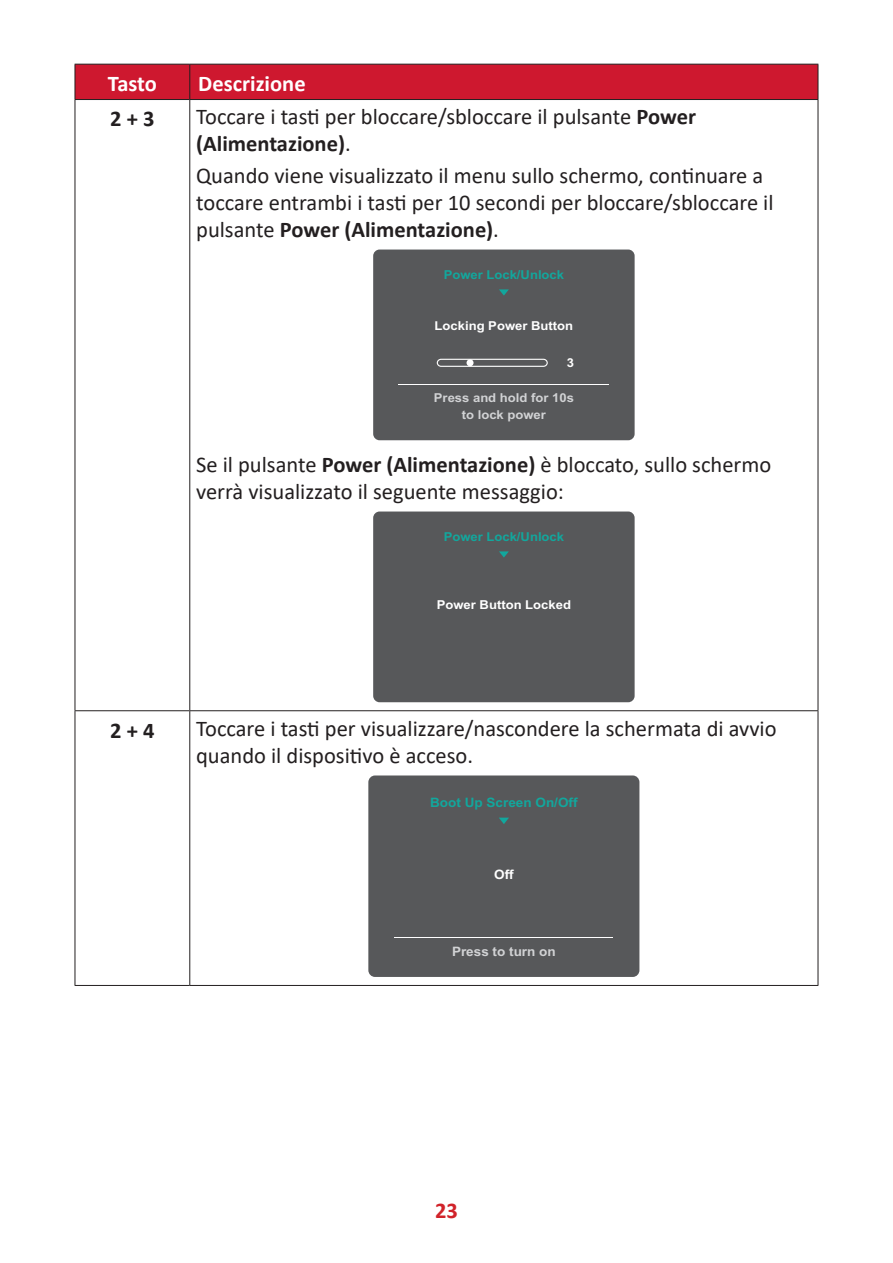
<style>
.page{position:relative;width:893px;height:1263px;background:#fff}
.page>*{position:absolute;margin:0;border:0;box-sizing:border-box;transform-origin:0 0}
.t1{font:22.5px/27px "Calibri";color:#231f20}
.t2{font:700 22.5px "Calibri";color:#fff}
.t3{font:700 22.5px "Calibri";color:#231f20}
.t4{font:700 22.5px "Calibri";color:#d1232a}
.t5{font:700 13.05px "Arial";color:#12a79d;scale:1.04 1}
.t6{font:700 13.05px "Arial";color:#d1d2d4;scale:1.04 1}
.t7{font:700 13.05px "Arial";color:#fff;scale:1.04 1}
.t8{font:700 12.3px "Arial";color:#fff;scale:1.06 1}
.t9{font:700 12.3px "Arial";color:#12a79d;scale:1.06 1}
.t10{font:700 12.3px/17px "Arial";color:#d1d2d4;text-align:center;scale:1.06 1}
.s1{font-weight:700}
</style>
<div class="page">
<div style="left:76px;top:65px;width:742px;height:34px;background:#ce182f"></div>
<hr style="left:75px;top:64px;width:115px;height:1px;background:#231f20">
<hr style="left:75px;top:65px;width:1px;height:34px;background:#231f20">
<hr style="left:190px;top:64px;width:628px;height:1px;background:#231f20">
<hr style="left:189px;top:65px;width:1px;height:34px;background:#231f20">
<hr style="left:818px;top:65px;width:1px;height:34px;background:#231f20">
<hr style="left:75px;top:99px;width:115px;height:1px;background:#231f20">
<hr style="left:190px;top:99px;width:628px;height:1px;background:#231f20">
<hr style="left:75px;top:100px;width:1px;height:610px;background:#231f20">
<hr style="left:189px;top:100px;width:1px;height:610px;background:#231f20">
<hr style="left:818px;top:100px;width:1px;height:610px;background:#231f20">
<hr style="left:75px;top:710px;width:115px;height:1px;background:#231f20">
<hr style="left:75px;top:711px;width:1px;height:274px;background:#231f20">
<hr style="left:190px;top:710px;width:628px;height:1px;background:#231f20">
<hr style="left:189px;top:711px;width:1px;height:274px;background:#231f20">
<hr style="left:818px;top:711px;width:1px;height:274px;background:#231f20">
<hr style="left:75px;top:985px;width:115px;height:1px;background:#231f20">
<hr style="left:190px;top:985px;width:628px;height:1px;background:#231f20">
<div style="left:373px;top:250px;width:262px;height:190px;background:#57585a;border-radius:6px"></div>
<hr style="left:398px;top:384px;width:211px;height:1px;background:#fff">
<div style="left:437px;top:359px;width:111px;height:8px;border:1px solid #fff;border-radius:4px"></div>
<div style="left:466px;top:359px;width:8px;height:7px;background:#fff;border-radius:50%"></div>
<svg style="left:499px;top:289px;width:10px;height:7px"></svg>
<div style="left:373px;top:511px;width:262px;height:191px;background:#57585a;border-radius:6px"></div>
<svg style="left:499px;top:551px;width:10px;height:7px"></svg>
<div style="left:368px;top:775px;width:271px;height:202px;background:#57585a;border-radius:7px"></div>
<hr style="left:395px;top:937px;width:218px;height:1px;background:#fff">
<svg style="left:499px;top:818px;width:10px;height:6px"></svg>
<p class="t2" style="left:108px;top:68px;width:50px">Tasto</p>
<p class="t2" style="left:198px;top:68px;width:109px">Descrizione</p>
<p class="t3" style="left:110px;top:103px;width:46px">2 + 3</p>
<p class="t1" style="left:196px;top:103px;width:501px">Toccare i tasti per bloccare/sbloccare il pulsante <span class="s1">Power (Alimentazione)</span>.</p>
<p class="t1" style="left:196px;top:161px;width:579px">Quando viene visualizzato il menu sullo schermo, continuare a toccare entrambi i tasti per 10 secondi per bloccare/sbloccare il pulsante <span class="s1">Power (Alimentazione)</span>.</p>
<p class="t9" style="left:444px;top:266px;width:115px">Power Lock/Unlock</p>
<p class="t8" style="left:435px;top:317px;width:132px">Locking Power Button</p>
<p class="t8" style="left:567px;top:354px;width:8px">3</p>
<p class="t10" style="left:434px;top:390px;width:134px">Press and hold for 10s to lock power</p>
<p class="t1" style="left:196px;top:450px;width:577px">Se il pulsante <span class="s1">Power (Alimentazione)</span> è bloccato, sullo schermo verrà visualizzato il seguente messaggio:</p>
<p class="t9" style="left:444px;top:528px;width:115px">Power Lock/Unlock</p>
<p class="t8" style="left:437px;top:596px;width:128px">Power Button Locked</p>
<p class="t3" style="left:110px;top:714px;width:46px">2 + 4</p>
<p class="t1" style="left:196px;top:714px;width:582px">Toccare i tasti per visualizzare/nascondere la schermata di avvio quando il dispositivo è acceso.</p>
<p class="t5" style="left:430px;top:793px;width:143px">Boot Up Screen On/Off</p>
<p class="t7" style="left:494px;top:865px;width:20px">Off</p>
<p class="t6" style="left:452px;top:942px;width:101px">Press to turn on</p>
<p class="t4" style="left:435px;top:1194px;width:24px">23</p>
</div>
